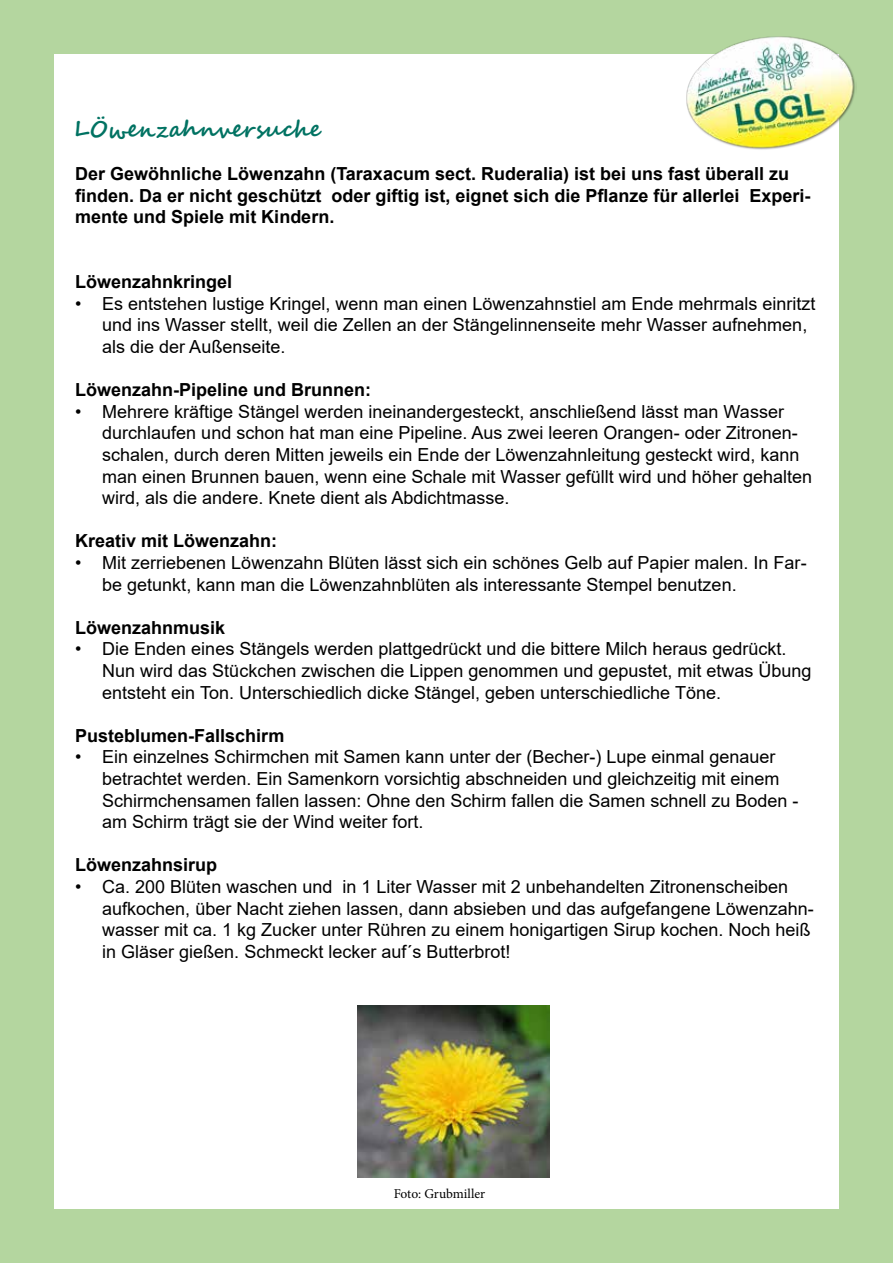
<style>
.page{position:relative;width:893px;height:1263px;background:#b4d69f}
.page>*{position:absolute;margin:0;border:0;box-sizing:border-box;transform-origin:0 0}
.t1{font:700 22.5px "Segoe Script";color:#007262}
.t2{font:18px/21.6px "Arial";color:#000}
.t3{font:700 18px/21.6px "Arial";color:#000}
.t4{font:13.5px "Minion Pro";color:#000}
</style>
<div class="page">
<div style="left:54px;top:54px;width:785px;height:1155px;background:#fff"></div>
<img style="left:686px;top:36px;width:169px;height:114px">
<img style="left:357px;top:1005px;width:193px;height:173px">
<p class="t1" style="left:75px;top:111px;width:247px">LÖwenzahnversuche</p>
<p class="t3" style="left:75px;top:163px;width:737px">Der Gewöhnliche Löwenzahn (Taraxacum sect. Ruderalia) ist bei uns fast überall zu finden. Da er nicht geschützt oder giftig ist, eignet sich die Pflanze für allerlei Experi&shy;mente und Spiele mit Kindern.</p>
<p class="t3" style="left:75px;top:271px;width:159px">Löwenzahnkringel</p>
<p class="t2" style="left:102px;top:293px;width:715px;text-indent:-27px">• Es entstehen lustige Kringel, wenn man einen Löwenzahnstiel am Ende mehrmals einritzt und ins Wasser stellt, weil die Zellen an der Stängelinnenseite mehr Wasser aufnehmen, als die der Außenseite.</p>
<p class="t3" style="left:75px;top:379px;width:298px">Löwenzahn-Pipeline und Brunnen:</p>
<p class="t2" style="left:102px;top:401px;width:711px;text-indent:-27px">• Mehrere kräftige Stängel werden ineinandergesteckt, anschließend lässt man Wasser durchlaufen und schon hat man eine Pipeline. Aus zwei leeren Orangen- oder Zitronen&shy;schalen, durch deren Mitten jeweils ein Ende der Löwenzahnleitung gesteckt wird, kann man einen Brunnen bauen, wenn eine Schale mit Wasser gefüllt wird und höher gehalten wird, als die andere. Knete dient als Abdichtmasse.</p>
<p class="t3" style="left:75px;top:530px;width:204px">Kreativ mit Löwenzahn:</p>
<p class="t2" style="left:102px;top:552px;width:706px;text-indent:-27px">• Mit zerriebenen Löwenzahn Blüten lässt sich ein schönes Gelb auf Papier malen. In Far&shy;be getunkt, kann man die Löwenzahnblüten als interessante Stempel benutzen.</p>
<p class="t3" style="left:75px;top:617px;width:152px">Löwenzahnmusik</p>
<p class="t2" style="left:102px;top:638px;width:711px;text-indent:-27px">• Die Enden eines Stängels werden plattgedrückt und die bittere Milch heraus gedrückt.<br>Nun wird das Stückchen zwischen die Lippen genommen und gepustet, mit etwas Übung entsteht ein Ton. Unterschiedlich dicke Stängel, geben unterschiedliche Töne.</p>
<p class="t3" style="left:75px;top:725px;width:211px">Pusteblumen-Fallschirm</p>
<p class="t2" style="left:102px;top:746px;width:698px;text-indent:-27px">• Ein einzelnes Schirmchen mit Samen kann unter der (Becher-) Lupe einmal genauer betrachtet werden. Ein Samenkorn vorsichtig abschneiden und gleichzeitig mit einem Schirmchensamen fallen lassen: Ohne den Schirm fallen die Samen schnell zu Boden - am Schirm trägt sie der Wind weiter fort.</p>
<p class="t3" style="left:75px;top:854px;width:144px">Löwenzahnsirup</p>
<p class="t2" style="left:102px;top:876px;width:713px;text-indent:-27px">• Ca. 200 Blüten waschen und in 1 Liter Wasser mit 2 unbehandelten Zitronenscheiben aufkochen, über Nacht ziehen lassen, dann absieben und das aufgefangene Löwenzahn&shy;wasser mit ca. 1 kg Zucker unter Rühren zu einem honigartigen Sirup kochen. Noch heiß in Gläser gießen. Schmeckt lecker auf´s Butterbrot!</p>
<p class="t4" style="left:394px;top:1184px;width:93px">Foto: Grubmiller</p>
</div>
